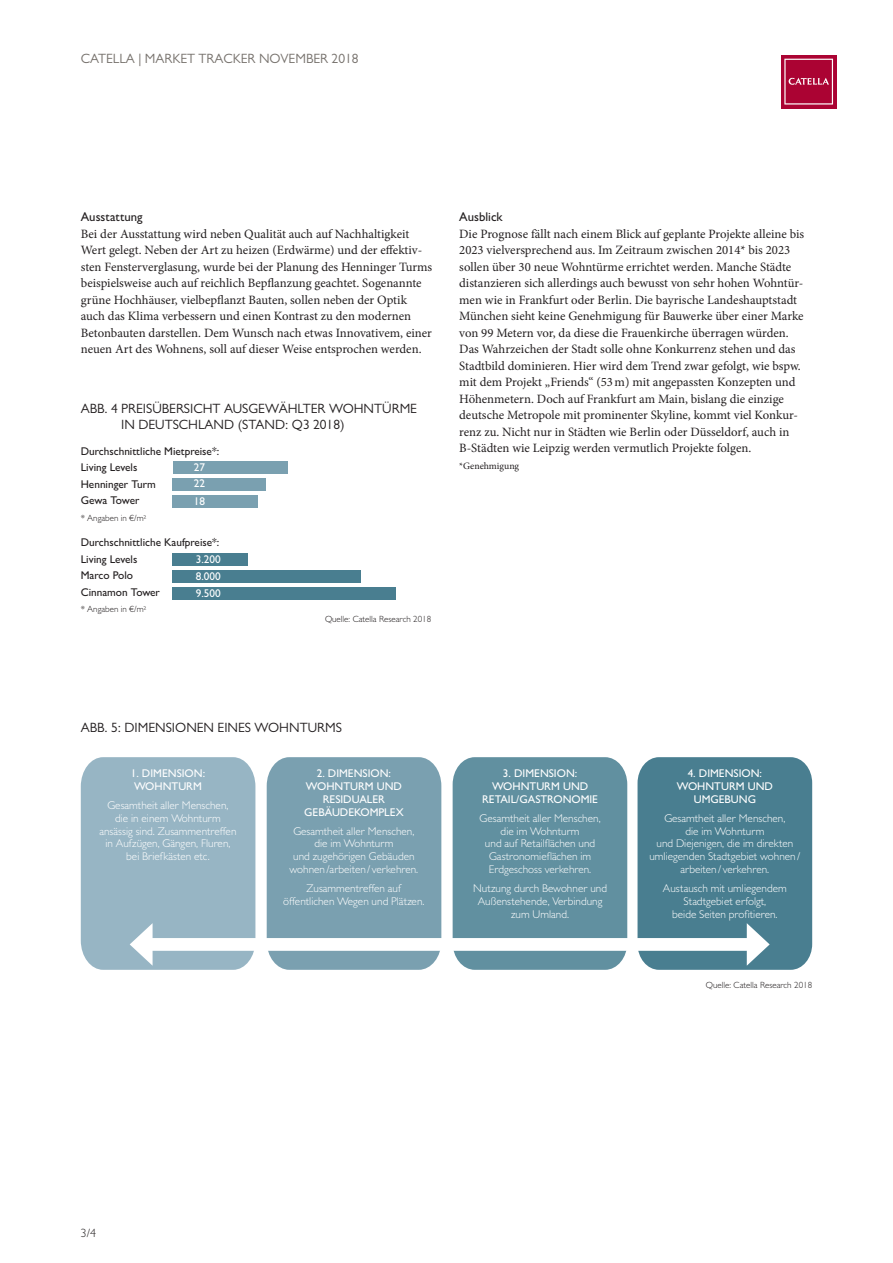
<style>
.page{position:relative;width:893px;height:1263px;background:#fff}
.page>*{position:absolute;margin:0;border:0;box-sizing:border-box;transform-origin:0 0}
.t1{font:13.5px/16.2px "Gill Sans MT Pro";color:#231f20}
.t2{font:13.5px "Gill Sans MT Pro";color:#76716c}
.t3{font:12.75px/16.5px "Minion Pro";color:#231f20}
.t4{font:500 12.75px "Gill Sans MT Pro";color:#231f20}
.t5{font:300 12px "Gill Sans MT Pro";color:#231f20}
.t6{font:300 11.25px/12.8px "Gill Sans MT Pro";color:#fff;text-align:center}
.t7{font:500 11.25px/12.8px "Gill Sans MT Pro";color:#fff;text-align:center}
.t8{font:500 11.25px/16.5px "Gill Sans MT Pro";color:#231f20}
.t9{font:9.75px "Minion Pro";color:#231f20}
.t10{font:300 9px "Gill Sans MT Pro";color:#231f20}
</style>
<div class="page">
<svg style="left:781px;top:108px;width:56px;height:1px"></svg>
<div style="left:781px;top:55px;width:56px;height:53px;background:linear-gradient(to right,#ab0232,#ab0534)"></div>
<svg style="left:784px;top:59px;width:49px;height:46px;background:#b6244e"></svg>
<div style="left:173px;top:461px;width:114px;height:13px;background:#7aa0b0"></div>
<div style="left:173px;top:478px;width:93px;height:13px;background:#7aa0b0"></div>
<div style="left:173px;top:495px;width:85px;height:13px;background:#7aa0b0"></div>
<div style="left:173px;top:553px;width:75px;height:13px;background:#497e90"></div>
<div style="left:173px;top:570px;width:188px;height:13px;background:#497e90"></div>
<div style="left:173px;top:587px;width:223px;height:13px;background:#497e90"></div>
<div style="left:267px;top:757px;width:174px;height:213px;background:#7aa0b0"></div>
<div style="left:453px;top:757px;width:174px;height:213px;background:#6190a0"></div>
<div style="left:144px;top:938px;width:612px;height:13px;background:#fff"></div>
<svg style="left:81px;top:757px;width:174px;height:213px;background:#9db9c7"></svg>
<svg style="left:637px;top:757px;width:175px;height:213px;background:#558697"></svg>
<p class="t2" style="left:81px;top:50px;width:279px">CATELLA | MARKET TRACKER NOVEMBER 2018</p>
<p class="t4" style="left:81px;top:209px;width:63px">Ausstattung</p>
<p class="t3" style="left:81px;top:226px;width:353px">Bei der Ausstattung wird neben Qualität auch auf Nachhaltigkeit Wert gelegt. Neben der Art zu heizen (Erdwärme) und der effektiv&shy;sten Fensterverglasung, wurde bei der Planung des Henninger Turms beispielsweise auch auf reichlich Bepflanzung geachtet. Sogenannte grüne Hochhäuser, vielbepflanzt Bauten, sollen neben der Optik auch das Klima verbessern und einen Kontrast zu den modernen Betonbauten darstellen. Dem Wunsch nach etwas Innovativem, einer neuen Art des Wohnens, soll auf dieser Weise entsprochen werden.</p>
<p class="t1" style="left:121px;top:400px;width:297px;text-indent:-40px">ABB. 4 PREISÜBERSICHT AUSGEWÄHLTER WOHNTÜRME<br>IN DEUTSCHLAND (STAND: Q3 2018)</p>
<p class="t7" style="left:194px;top:460px;width:13px;line-height:15.9px;text-align:left">27<br>22</p>
<p class="t7" style="left:194px;top:495px;width:13px">18</p>
<p class="t8" style="left:81px;top:442px;width:140px">Durchschnittliche Mietpreise*:<br>Living Levels<br>Henninger Turm<br>Gewa Tower</p>
<p class="t10" style="left:81px;top:512px;width:67px">* Angaben in €/m²</p>
<p class="t8" style="left:81px;top:534px;width:140px">Durchschnittliche Kaufpreise*:<br>Living Levels<br>Marco Polo<br>Cinnamon Tower</p>
<p class="t10" style="left:81px;top:604px;width:67px">* Angaben in €/m²</p>
<p class="t7" style="left:196px;top:551px;width:26px;line-height:17px;text-align:justify">3.200<br>8.000<br>9.500</p>
<p class="t10" style="left:325px;top:613px;width:108px">Quelle: Catella Research 2018</p>
<p class="t4" style="left:459px;top:209px;width:45px">Ausblick</p>
<p class="t3" style="left:459px;top:226px;width:346px">Die Prognose fällt nach einem Blick auf geplante Projekte alleine bis 2023 vielversprechend aus. Im Zeitraum zwischen 2014* bis 2023 sollen über 30 neue Wohntürme errichtet werden. Manche Städte distanzieren sich allerdings auch bewusst von sehr hohen Wohntür&shy;men wie in Frankfurt oder Berlin. Die bayrische Landeshauptstadt München sieht keine Genehmigung für Bauwerke über einer Marke von 99 Metern vor, da diese die Frauenkirche überragen würden.<br>Das Wahrzeichen der Stadt solle ohne Konkurrenz stehen und das Stadtbild dominieren. Hier wird dem Trend zwar gefolgt, wie bspw. mit dem Projekt „Friends“ (53m) mit angepassten Konzepten und Höhenmetern. Doch auf Frankfurt am Main, bislang die einzige deutsche Metropole mit prominenter Skyline, kommt viel Konkur&shy;renz zu. Nicht nur in Städten wie Berlin oder Düsseldorf, auch in B-Städten wie Leipzig werden vermutlich Projekte folgen.</p>
<p class="t9" style="left:459px;top:459px;width:61px">*Genehmigung</p>
<p class="t1" style="left:81px;top:719px;width:263px">ABB. 5: DIMENSIONEN EINES WOHNTURMS</p>
<p class="t7" style="left:131px;top:767px;width:76px;text-align:left">1. DIMENSION:<br>WOHNTURM</p>
<p class="t6" style="left:99px;top:799px;width:139px">Gesamtheit aller Menschen,<br>die in einem Wohnturm ansässig sind. Zusammentreffen in Aufzügen, Gängen, Fluren, bei Briefkästen etc.</p>
<p class="t7" style="left:304px;top:767px;width:101px">2. DIMENSION:<br>WOHNTURM UND<br>RESIDUALER<br>GEBÄUDEKOMPLEX</p>
<p class="t6" style="left:289px;top:824px;width:130px">Gesamtheit aller Menschen, die im Wohnturm<br>und zugehörigen Gebäuden wohnen /arbeiten / verkehren.</p>
<p class="t6" style="left:283px;top:882px;width:143px">Zusammentreffen auf öffentlichen Wegen und Plätzen.</p>
<p class="t7" style="left:482px;top:767px;width:118px">3. DIMENSION:<br>WOHNTURM UND<br>RETAIL/GASTRONOMIE</p>
<p class="t6" style="left:480px;top:811px;width:123px">Gesamtheit aller Menschen, die im Wohnturm<br>und auf Retailflächen und<br>Gastronomieflächen im<br>Erdgeschoss verkehren.</p>
<p class="t6" style="left:473px;top:882px;width:135px">Nutzung durch Bewohner und<br>Außenstehende, Verbindung zum Umland.</p>
<p class="t7" style="left:677px;top:767px;width:98px">4. DIMENSION:<br>WOHNTURM UND<br>UMGEBUNG</p>
<p class="t6" style="left:649px;top:811px;width:152px">Gesamtheit aller Menschen,<br>die im Wohnturm<br>und Diejenigen, die im direkten umliegenden Stadtgebiet wohnen / arbeiten / verkehren.</p>
<p class="t6" style="left:663px;top:882px;width:125px">Austausch mit umliegendem<br>Stadtgebiet erfolgt,<br>beide Seiten profitieren.</p>
<p class="t10" style="left:706px;top:980px;width:108px">Quelle: Catella Research 2018</p>
<p class="t5" style="left:81px;top:1226px;width:17px">3/4</p>
</div>
